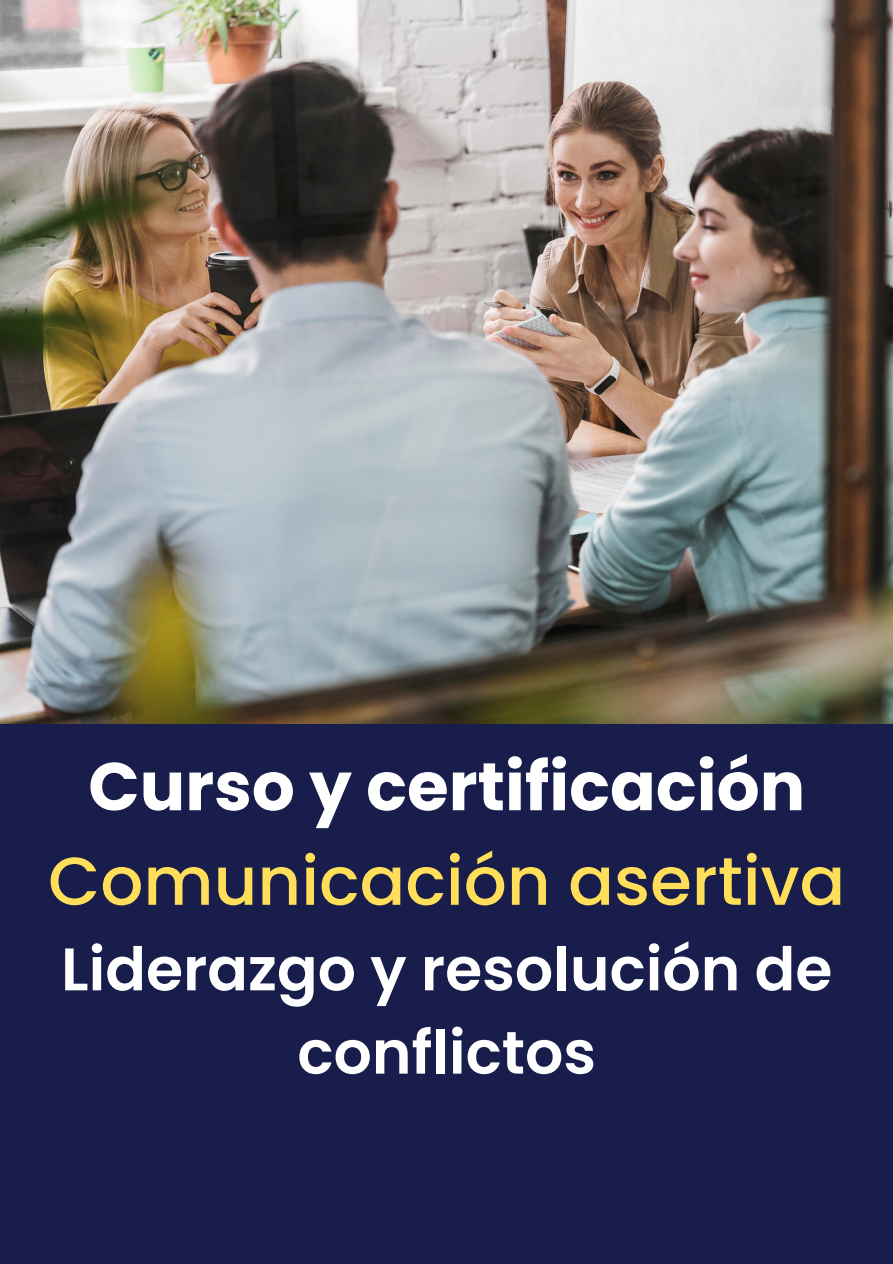
<style>
.page{position:relative;width:893px;height:1264px;background:#fff}
.page>*{position:absolute;margin:0;border:0;box-sizing:border-box;transform-origin:0 0}
.t1{font:500 67.5px "Poppins";color:#ffde59}
.t2{font:700 67.5px "Poppins";color:#fff}
.t3{font:600 60px/83.2px "Poppins";color:#fff;text-align:center}
</style>
<div class="page">
<div style="left:0;top:0;width:892px;height:1263px;background:#181d4b"></div>
<img style="left:0;top:0;width:892px;height:723px">
<p class="t2" style="left:88px;top:739px;width:718px">Curso y certificación</p>
<p class="t1" style="left:48px;top:833px;width:798px">Comunicación asertiva</p>
<p class="t3" style="left:61px;top:927px;width:772px">Liderazgo y resolución de conflictos</p>
</div>
